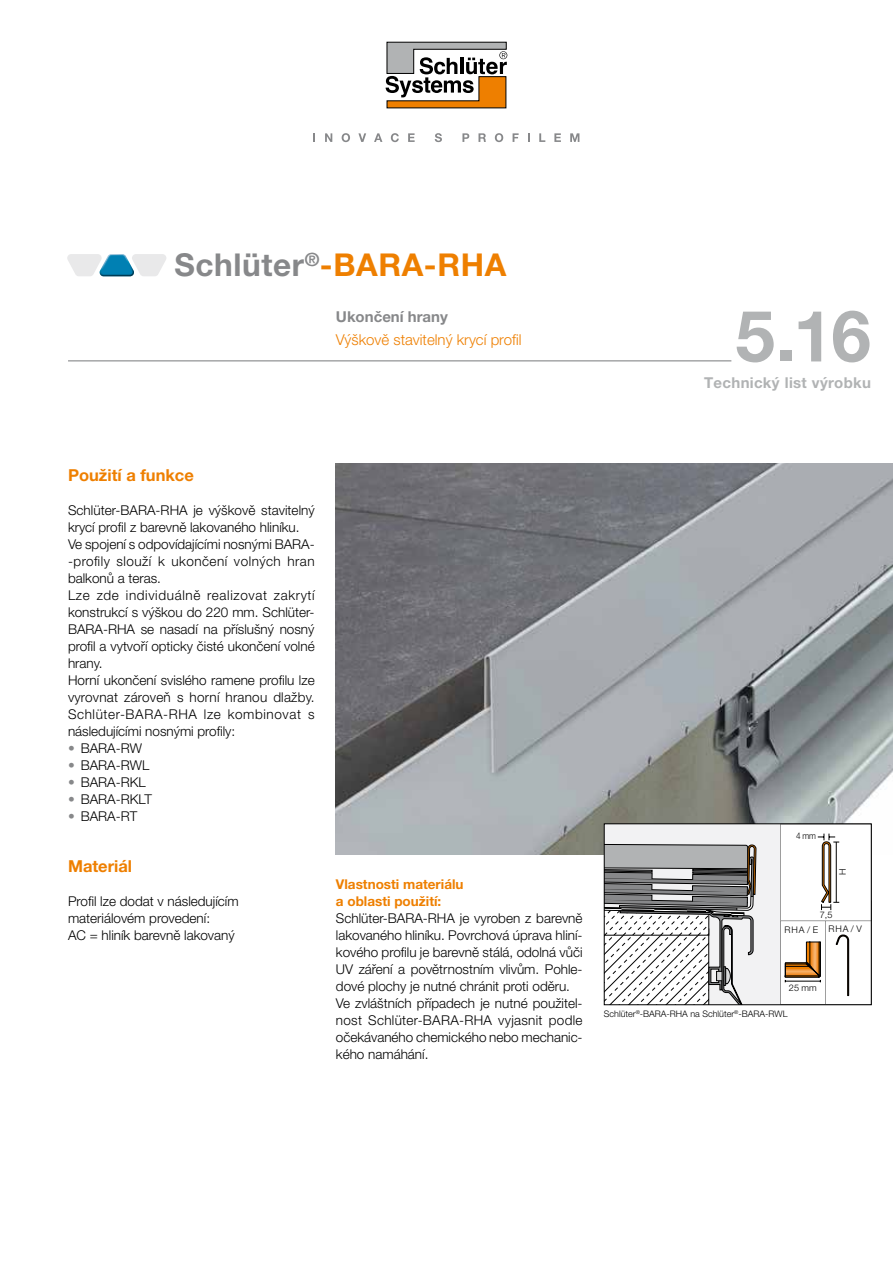
<style>
.page{position:relative;width:893px;height:1263px;background:#fff}
.page>*{position:absolute;margin:0;border:0;box-sizing:border-box;transform-origin:0 0}
.Datenblatt_Nr{font:700 71.25px "Helvetica Neue LT Pro";color:#b1b3b4}
.Titel{font:700 31.5px "Helvetica Neue LT Pro";letter-spacing:.02em;color:#ee7f00}
.Überschrift{font:700 16.5px "Helvetica Neue LT Pro";color:#ee7f00}
.Untertitel_2{font:300 15px "Helvetica Neue LT Pro";color:#ee7f00}
.Datenblatt_Sprachen{font:700 15px "Helvetica Neue LT Pro";letter-spacing:.02em;color:#b1b3b4}
.Untertitel_1{font:700 15px "Helvetica Neue LT Pro";color:#87888a}
.Fließtext{font:300 13.5px/17px "Helvetica Neue LT Pro";color:#000;text-align:justify}
.Einzug-Aufzaehlung{font:300 13.5px "Helvetica Neue LT Pro";color:#000}
.Unter-Überschrift{font:700 13.5px/17px "Helvetica Neue LT Pro";color:#ee7f00}
.t1{font:300 9.15px "Helvetica Neue LTW1 G";letter-spacing:.1em;color:#000}
.t2{font:300 9.15px "Helvetica Neue LTW1 G";letter-spacing:.1em;color:#000;scale:.9 1}
.Zeichnungs-Texte{font:300 9px "Helvetica Neue LT Pro";color:#000}
.s1{color:#87888a}
</style>
<div class="page">
<img style="left:336px;top:463px;width:557px;height:392px">
<svg style="left:606px;top:825px;width:264px;height:178px"></svg>
<div style="left:604px;top:823px;width:268px;height:182px;border:1px solid #000"></div>
<svg style="left:386px;top:42px;width:121px;height:66px"></svg>
<svg style="left:313px;top:133px;width:2px;height:9px"></svg>
<svg style="left:325px;top:133px;width:7px;height:9px"></svg>
<svg style="left:342px;top:133px;width:8px;height:9px"></svg>
<svg style="left:358px;top:133px;width:8px;height:9px"></svg>
<svg style="left:374px;top:133px;width:8px;height:9px"></svg>
<svg style="left:391px;top:133px;width:8px;height:9px"></svg>
<svg style="left:408px;top:133px;width:7px;height:9px"></svg>
<svg style="left:435px;top:133px;width:7px;height:9px"></svg>
<svg style="left:462px;top:133px;width:7px;height:9px"></svg>
<svg style="left:478px;top:133px;width:8px;height:9px"></svg>
<svg style="left:495px;top:133px;width:8px;height:9px"></svg>
<svg style="left:513px;top:133px;width:6px;height:9px"></svg>
<svg style="left:528px;top:133px;width:2px;height:9px"></svg>
<svg style="left:539px;top:133px;width:6px;height:9px"></svg>
<svg style="left:554px;top:133px;width:7px;height:9px"></svg>
<svg style="left:570px;top:133px;width:9px;height:9px"></svg>
<hr style="left:68px;top:360px;width:663px;height:1px;background:#87888a">
<svg style="left:67px;top:254px;width:99px;height:22px"></svg>
<p class="Titel" style="left:174px;top:246px;width:333px"><span class="s1">Schlüter</span><sup>®</sup>-BARA-RHA</p>
<p class="Untertitel_1" style="left:336px;top:307px;width:113px">Ukončení hrany</p>
<p class="Untertitel_2" style="left:336px;top:330px;width:187px">Výškově stavitelný krycí profil</p>
<p class="Datenblatt_Nr" style="left:735px;top:292px;width:137px">5.16</p>
<p class="Datenblatt_Sprachen" style="left:704px;top:373px;width:168px">Technický list výrobku</p>
<p class="Überschrift" style="left:68px;top:464px;width:127px">Použití a funkce</p>
<p class="Fließtext" style="left:68px;top:501px;width:248px">Schlüter-BARA-RHA je výškově stavitelný krycí profil z barevně lakovaného hliníku.</p>
<p class="Fließtext" style="left:68px;top:535px;width:248px">Ve spojení s odpovídajícími nosnými BARA--profily slouží k ukončení volných hran balkonů a teras.</p>
<p class="Fließtext" style="left:68px;top:586px;width:248px">Lze zde individuálně realizovat zakrytí konstrukcí s výškou do 220 mm. Schlüter-BARA-RHA se nasadí na příslušný nosný profil a vytvoří opticky čisté ukončení volné hrany.</p>
<p class="Fließtext" style="left:68px;top:671px;width:248px">Horní ukončení svislého ramene profilu lze vyrovnat zároveň s horní hranou dlažby.<br>Schlüter-BARA-RHA lze kombinovat s následujícími nosnými profily:</p>
<p class="Einzug-Aufzaehlung" style="left:68px;top:740px;width:76px"><span class="s1">•</span> BARA-RW</p>
<p class="Einzug-Aufzaehlung" style="left:68px;top:757px;width:83px"><span class="s1">•</span> BARA-RWL</p>
<p class="Einzug-Aufzaehlung" style="left:68px;top:774px;width:79px"><span class="s1">•</span> BARA-RKL</p>
<p class="Einzug-Aufzaehlung" style="left:68px;top:791px;width:86px"><span class="s1">•</span> BARA-RKLT</p>
<p class="Einzug-Aufzaehlung" style="left:68px;top:808px;width:71px"><span class="s1">•</span> BARA-RT</p>
<p class="Überschrift" style="left:68px;top:856px;width:66px">Materiál</p>
<p class="Fließtext" style="left:68px;top:892px;width:172px">Profil lze dodat v následujícím</p>
<p class="Fließtext" style="left:68px;top:909px;width:144px">materiálovém provedení:</p>
<p class="Fließtext" style="left:68px;top:926px;width:168px">AC = hliník barevně lakovaný</p>
<p class="Unter-Überschrift" style="left:336px;top:875px;width:129px">Vlastnosti materiálu a oblasti použití:</p>
<p class="Fließtext" style="left:336px;top:909px;width:248px">Schlüter-BARA-RHA je vyroben z barevně lakovaného hliníku. Povrchová úprava hliní&shy;kového profilu je barevně stálá, odolná vůči UV záření a povětrnostním vlivům. Pohle&shy;dové plochy je nutné chránit proti oděru.</p>
<p class="Fließtext" style="left:336px;top:994px;width:248px">Ve zvláštních případech je nutné použitel&shy;nost Schlüter-BARA-RHA vyjasnit podle očekávaného chemického nebo mechanic&shy;kého namáhání.</p>
<p class="t2" style="left:796px;top:830px;width:24px">4 mm</p>
<p class="t1" style="left:837px;top:875px;width:8px;rotate:-90deg">H</p>
<p class="t1" style="left:820px;top:909px;width:14px">7,5</p>
<p class="t1" style="left:785px;top:924px;width:79px">RHA/E RHA/V</p>
<p class="t1" style="left:789px;top:982px;width:29px">25 mm</p>
<p class="Zeichnungs-Texte" style="left:604px;top:1008px;width:185px">Schlüter<sup>®</sup>-BARA-RHA na Schlüter<sup>®</sup>-BARA-RWL</p>
</div>
